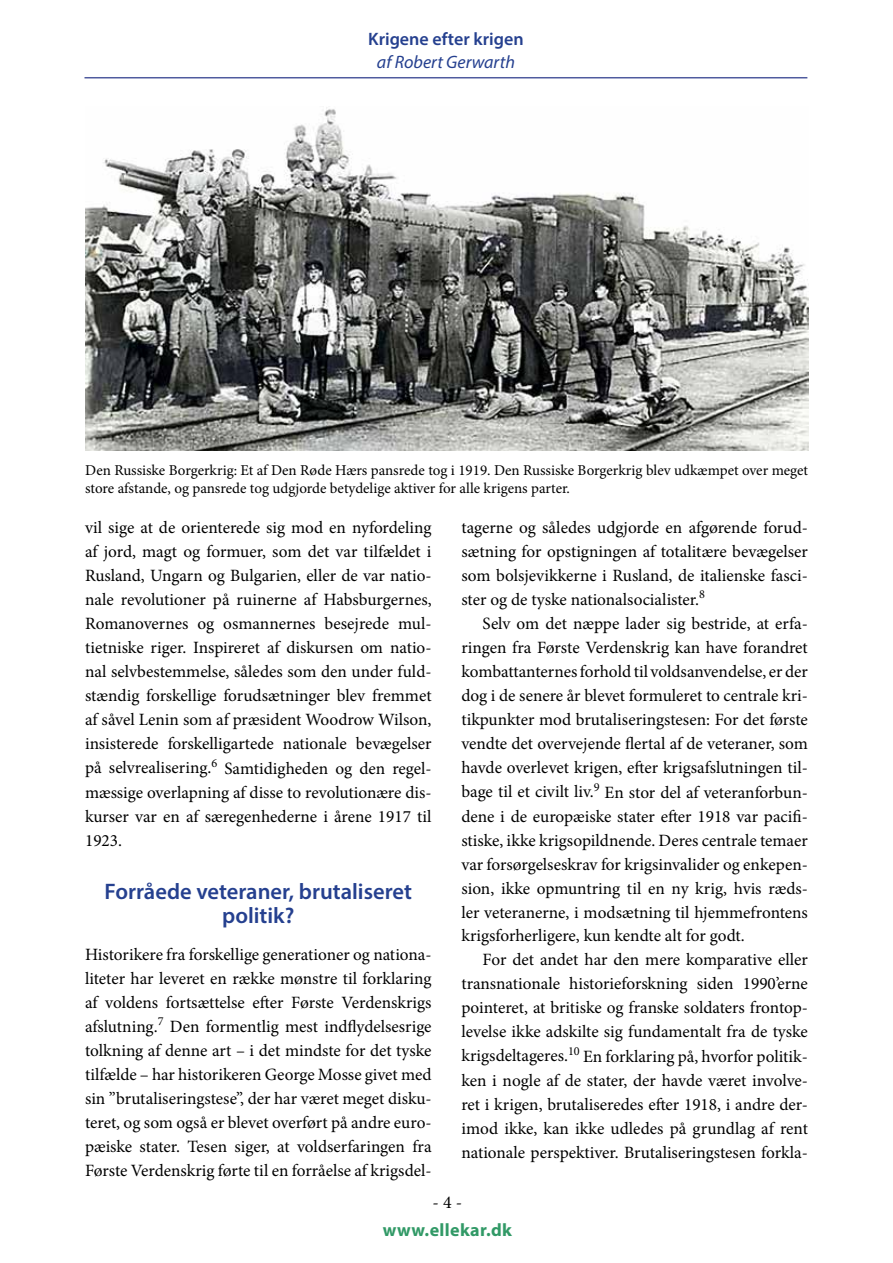
<style>
.page{position:relative;width:893px;height:1263px;background:#fff}
.page>*{position:absolute;margin:0;border:0;box-sizing:border-box;transform-origin:0 0}
.t1{font:600 22.5px/24px "Myriad Pro";color:#25408f;text-align:center}
.t2{font:600 18px "Myriad Pro";color:#25408f}
.t3{font:italic 18px "Myriad Pro";color:#25408f}
.t4{font:700 18px "Myriad Pro";letter-spacing:.02em;color:#319966}
.t5{font:18px "Minion Pro";color:#000}
.t6{font:17.25px/24px "Minion Pro";color:#000;text-align:justify}
.t7{font:15px/18px "Minion Pro";color:#000}
</style>
<div class="page">
<hr style="left:84px;top:77px;width:723px;height:1px;background:#4f5b9e">
<img style="left:85px;top:107px;width:723px;height:343px">
<p class="t2" style="left:368px;top:28px;width:157px">Krigene efter krigen</p>
<p class="t3" style="left:377px;top:51px;width:140px">af Robert Gerwarth</p>
<p class="t7" style="left:85px;top:461px;width:724px">Den Russiske Borgerkrig: Et af Den Røde Hærs pansrede tog i 1919. Den Russiske Borgerkrig blev udkæmpet over meget store afstande, og pansrede tog udgjorde betydelige aktiver for alle krigens parter.</p>
<p class="t6" style="left:85px;top:516px;width:348px">vil sige at de orienterede sig mod en nyfordeling af jord, magt og formuer, som det var tilfældet i Rusland, Ungarn og Bulgarien, eller de var natio&shy;nale revolutioner på ruinerne af Habsburgernes, Romanovernes og osmannernes besejrede mul&shy;tietniske riger. Inspireret af diskursen om natio&shy;nal selvbestemmelse, således som den under fuld&shy;stændig forskellige forudsætninger blev fremmet af såvel Lenin som af præsident Woodrow Wilson, insisterede forskelligartede nationale bevægelser på selvrealisering.<sup>6</sup> Samtidigheden og den regel&shy;mæssige overlapning af disse to revolutionære dis&shy;kurser var en af særegenhederne i årene 1917 til 1923.</p>
<h1 class="t1" style="left:105px;top:879px;width:309px">Forråede veteraner, brutaliseret politik?</h1>
<p class="t6" style="left:85px;top:943px;width:348px">Historikere fra forskellige generationer og nationa&shy;liteter har leveret en række mønstre til forklaring af voldens fortsættelse efter Første Verdenskrigs afslutning.<sup>7</sup> Den formentlig mest indflydelsesrige tolkning af denne art – i det mindste for det tyske tilfælde – har historikeren George Mosse givet med sin ”brutaliseringstese”, der har været meget disku&shy;teret, og som også er blevet overført på andre euro&shy;pæiske stater. Tesen siger, at voldserfaringen fra Første Verdenskrig førte til en forråelse af krigsdel-</p>
<p class="t6" style="left:461px;top:516px;width:348px">tagerne og således udgjorde en afgørende forud&shy;sætning for opstigningen af totalitære bevægelser som bolsjevikkerne i Rusland, de italienske fasci&shy;ster og de tyske nationalsocialister.<sup>8</sup></p>
<p class="t6" style="left:461px;top:612px;width:348px;text-indent:21px">Selv om det næppe lader sig bestride, at erfa&shy;ringen fra Første Verdenskrig kan have forandret kombattanternes forhold til voldsanvendelse, er der dog i de senere år blevet formuleret to centrale kri&shy;tikpunkter mod brutaliseringstesen: For det første vendte det overvejende flertal af de veteraner, som havde overlevet krigen, efter krigsafslutningen til&shy;bage til et civilt liv.<sup>9</sup> En stor del af veteranforbun&shy;dene i de europæiske stater efter 1918 var pacifi&shy;stiske, ikke krigsopildnende. Deres centrale temaer var forsørgelseskrav for krigsinvalider og enkepen&shy;sion, ikke opmuntring til en ny krig, hvis ræds&shy;ler veteranerne, i modsætning til hjemmefrontens krigsforherligere, kun kendte alt for godt.</p>
<p class="t6" style="left:461px;top:948px;width:348px;text-indent:21px">For det andet har den mere komparative eller transnationale historieforskning siden 1990’erne pointeret, at britiske og franske soldaters frontop&shy;levelse ikke adskilte sig fundamentalt fra de tyske krigsdeltageres.<sup>10</sup> En forklaring på, hvorfor politik&shy;ken i nogle af de stater, der havde været involve&shy;ret i krigen, brutaliseredes efter 1918, i andre der&shy;imod ikke, kan ikke udledes på grundlag af rent nationale perspektiver. Brutaliseringstesen forkla-</p>
<p class="t5" style="left:432px;top:1190px;width:31px">- 4 -</p>
<p class="t4" style="left:383px;top:1218px;width:131px">www.ellekar.dk</p>
</div>
